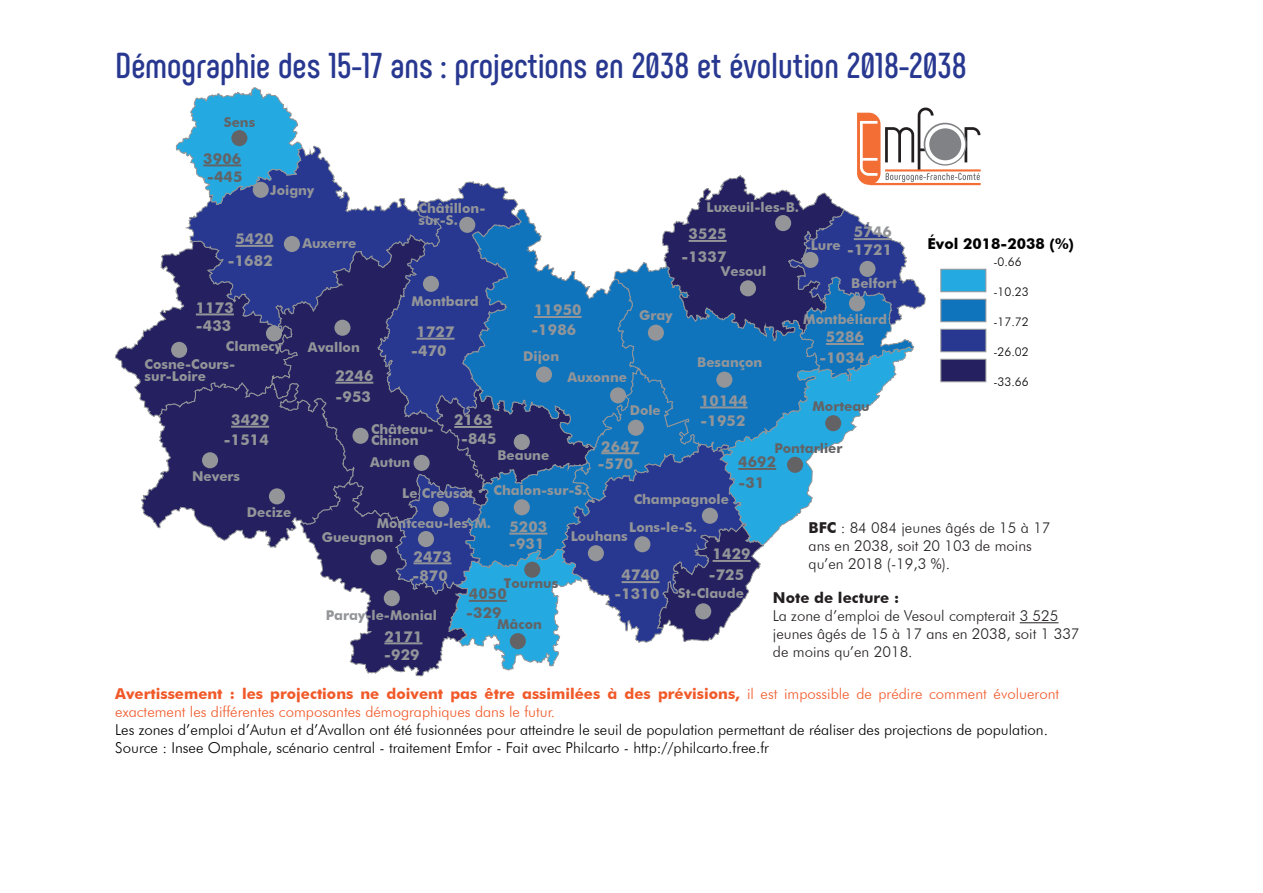
<style>
.page{position:relative;width:1263px;height:893px;background:#fff}
.page>*{position:absolute;margin:0;border:0;box-sizing:border-box;transform-origin:0 0}
.t1{font:700 36px "Phenomena";color:#283890}
.t2{font:300 15px/18px "Futura BT";color:#000001}
.t3{font:300 15px/18px "Futura BT";color:#f15929}
.t4{font:300 15px/18px "Futura BT";color:#231f20}
.t5{font:700 15px/20.4px "Futura BT";letter-spacing:.01em;color:#939598}
.t6{font:700 15px/19.2px "Futura BT";letter-spacing:.01em;color:#636366}
.t7{font:700 15px "Futura BT";color:#000001}
.t8{font:700 15px "Futura BT";color:#231f20}
.t9{font:700 13.5px/11.7px "Futura BT";color:#939598}
.t10{font:700 13.5px "Futura BT";color:#636366}
.t11{font:300 12px "Futura BT";color:#000001}
.s1{font-weight:700}
</style>
<div class="page">
<div style="left:941px;top:269px;width:45px;height:23px;background:#24aae1;border:1px solid #939598"></div>
<div style="left:941px;top:299px;width:45px;height:23px;background:#1074bc;border:1px solid #939598"></div>
<div style="left:941px;top:329px;width:45px;height:23px;background:#283890;border:1px solid #939598"></div>
<div style="left:941px;top:359px;width:45px;height:23px;background:#252161;border:1px solid #939598"></div>
<hr style="left:1020px;top:622px;width:38px;height:1px;background:#231f20">
<hr style="left:885px;top:169px;width:96px;height:2px;background:#f26e35">
<hr style="left:870px;top:183px;width:111px;height:2px;background:#f26e35">
<svg style="left:114px;top:87px;width:866px;height:590px"></svg>
<svg style="left:924px;top:123px;width:42px;height:43px"></svg>
<div style="left:925px;top:124px;width:40px;height:40px;border:4px solid #fff;border-radius:50%"></div>
<h1 class="t1" style="left:115px;top:44px;width:853px">Démographie des 15-17 ans : projections en 2038 et évolution 2018-2038</h1>
<p class="t10" style="left:224px;top:114px;width:33px">Sens</p>
<p class="t6" style="left:203px;top:149px;width:41px;line-height:18px">3906 -445</p>
<p class="t9" style="left:270px;top:184px;width:45px">Joigny</p>
<p class="t5" style="left:228px;top:228px;width:47px;line-height:21.9px;text-align:center">5420 -1682</p>
<p class="t5" style="left:196px;top:298px;width:39px;line-height:18.5px">1173 -433</p>
<p class="t9" style="left:145px;top:337px;width:139px;line-height:18px;text-indent:81px">Clamecy<br>Cosne-Cours-</p>
<p class="t9" style="left:145px;top:370px;width:63px">sur-Loire</p>
<p class="t5" style="left:224px;top:409px;width:47px;text-align:center">3429 -1514</p>
<p class="t9" style="left:192px;top:470px;width:50px">Nevers</p>
<p class="t9" style="left:247px;top:506px;width:46px">Decize</p>
<p class="t9" style="left:706px;top:201px;width:94px">Luxeuil-les-B.</p>
<p class="t9" style="left:419px;top:202px;width:68px">Châtillon&shy;sur-S.</p>
<p class="t5" style="left:847px;top:223px;width:46px;line-height:17.7px;text-align:center">5746 -1721</p>
<p class="t5" style="left:681px;top:223px;width:47px;line-height:22.4px;text-align:center">3525 -1337</p>
<p class="t7" style="left:927px;top:234px;width:148px">Évol 2018-2038 (%)</p>
<p class="t11" style="left:993px;top:255px;width:30px">-0.66</p>
<p class="t11" style="left:993px;top:285px;width:37px">-10.23</p>
<p class="t11" style="left:993px;top:315px;width:37px">-17.72</p>
<p class="t11" style="left:993px;top:345px;width:37px">-26.02</p>
<p class="t11" style="left:993px;top:375px;width:37px">-33.66</p>
<p class="t9" style="left:302px;top:237px;width:55px">Auxerre</p>
<p class="t9" style="left:811px;top:239px;width:31px">Lure</p>
<p class="t9" style="left:721px;top:265px;width:47px">Vesoul</p>
<p class="t9" style="left:851px;top:277px;width:47px">Belfort</p>
<p class="t9" style="left:411px;top:295px;width:69px">Montbard</p>
<p class="t5" style="left:531px;top:300px;width:52px">11950 -1986</p>
<p class="t9" style="left:639px;top:309px;width:35px">Gray</p>
<p class="t9" style="left:803px;top:313px;width:85px">Montbéliard</p>
<p class="t5" style="left:411px;top:322px;width:45px;line-height:19px;text-align:center">1727 -470</p>
<p class="t5" style="left:819px;top:326px;width:46px;line-height:21px;text-align:center">5286 -1034</p>
<p class="t9" style="left:308px;top:341px;width:53px">Avallon</p>
<p class="t9" style="left:523px;top:350px;width:37px">Dijon</p>
<p class="t9" style="left:697px;top:356px;width:67px">Besançon</p>
<p class="t5" style="left:335px;top:365px;width:39px">2246 -953</p>
<p class="t9" style="left:567px;top:371px;width:61px">Auxonne</p>
<p class="t5" style="left:700px;top:390px;width:49px">10144 -1952</p>
<p class="t10" style="left:812px;top:398px;width:59px">Morteau</p>
<p class="t9" style="left:630px;top:404px;width:33px">Dole</p>
<p class="t5" style="left:454px;top:410px;width:44px;line-height:18.9px;text-align:center">2163 -845</p>
<p class="t9" style="left:371px;top:423px;width:64px">Château-<br>Chinon</p>
<p class="t9" style="left:370px;top:456px;width:42px">Autun</p>
<p class="t5" style="left:598px;top:437px;width:43px;line-height:17.4px">2647 -570</p>
<p class="t10" style="left:774px;top:440px;width:70px">Pontarlier</p>
<p class="t9" style="left:497px;top:449px;width:53px">Beaune</p>
<p class="t6" style="left:738px;top:451px;width:39px;line-height:20.5px">4692 -31</p>
<p class="t9" style="left:494px;top:485px;width:94px">Chalon-sur-S.</p>
<p class="t9" style="left:402px;top:487px;width:72px">Le Creusot</p>
<p class="t9" style="left:377px;top:517px;width:116px">Montceau-les-M.</p>
<p class="t9" style="left:634px;top:493px;width:97px">Champagnole</p>
<p class="t5" style="left:509px;top:518px;width:40px;line-height:17px">5203 -931</p>
<p class="t4" style="left:809px;top:519px;width:243px"><span class="s1">BFC</span> : 84 084 jeunes âgés de 15 à 17 ans en 2038, soit 20 103 de moins qu’en 2018 (-19,3 %).</p>
<p class="t9" style="left:629px;top:522px;width:69px">Lons-le-S.</p>
<p class="t9" style="left:571px;top:531px;width:59px">Louhans</p>
<p class="t9" style="left:322px;top:531px;width:73px">Gueugnon</p>
<p class="t5" style="left:709px;top:544px;width:43px">1429 -725</p>
<p class="t5" style="left:412px;top:547px;width:41px;line-height:19px">2473 -870</p>
<p class="t5" style="left:614px;top:566px;width:47px;line-height:18.8px;text-align:center">4740 -1310</p>
<p class="t10" style="left:504px;top:575px;width:56px">Tournus</p>
<p class="t9" style="left:678px;top:588px;width:67px">St-Claude</p>
<p class="t6" style="left:466px;top:584px;width:42px">4050 -329</p>
<p class="t8" style="left:773px;top:589px;width:128px">Note de lecture :</p>
<p class="t4" style="left:773px;top:607px;width:308px">La zone d’emploi de Vesoul compterait 3 525 jeunes âgés de 15 à 17 ans en 2038, soit 1 337 de moins qu’en 2018.</p>
<p class="t9" style="left:326px;top:610px;width:113px">Paray-le-Monial</p>
<p class="t10" style="left:497px;top:616px;width:46px">Mâcon</p>
<p class="t5" style="left:384px;top:627px;width:40px;line-height:18px">2171 -929</p>
<p class="t3" style="left:115px;top:684px;width:945px"><span class="s1">Avertissement : les projections ne doivent pas être assimilées à des prévisions,</span> il est impossible de prédire comment évolueront exactement les différentes composantes démographiques dans le futur.</p>
<p class="t2" style="left:115px;top:720px;width:934px">Les zones d’emploi d’Autun et d’Avallon ont été fusionnées pour atteindre le seuil de population permettant de réaliser des projections de population.<br>Source : Insee Omphale, scénario central - traitement Emfor - Fait avec Philcarto - http://philcarto.free.fr</p>
</div>
